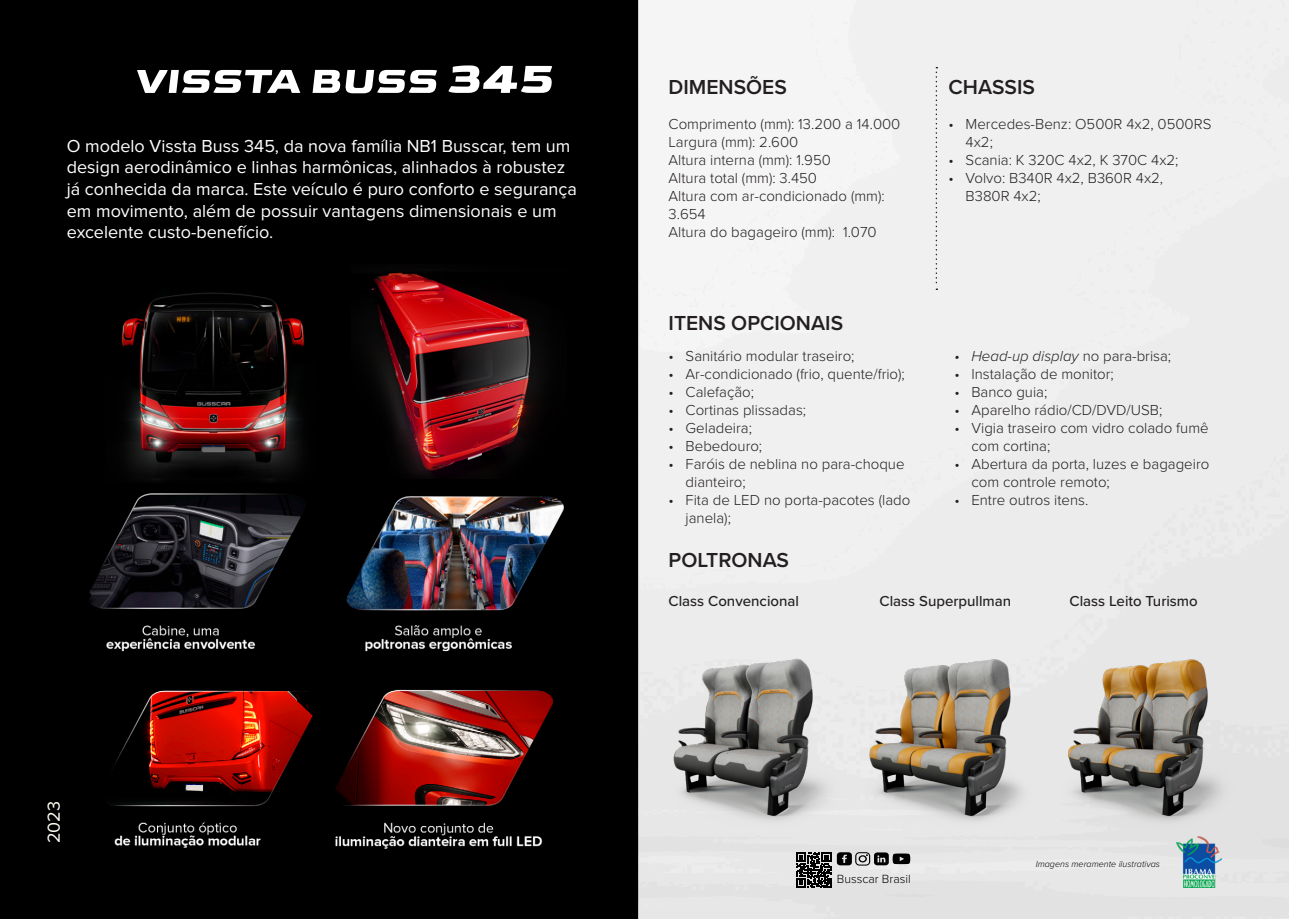
<style>
.page{position:relative;width:1289px;height:919px;background:#fff}
.page>*{position:absolute;margin:0;border:0;box-sizing:border-box;transform-origin:0 0}
.t1{font:600 21px "Proxima Nova";color:#231f20}
.t2{font:18px/21.6px "Proxima Nova";color:#fff}
.t3{font:18px "Proxima Nova";color:#fffef4}
.t4{font:300 15px/18px "Proxima Nova";color:#231f20}
.t5{font:500 15px "Proxima Nova";color:#231f20}
.t6{font:italic 300 15px "Proxima Nova";color:#231f20}
.Texto_detalhes_branco{font:300 12.3px "Proxima Nova";color:#000001}
.Estilo_de_parágrafo_5{font:italic 300 9px "Proxima Nova";color:#000001}
.s1{font-style:normal}
</style>
<div class="page">
<img style="left:0;top:0;width:1288px;height:918px">
<img style="left:351px;top:264px;width:215px;height:214px">
<img style="left:105px;top:264px;width:215px;height:218px">
<svg style="left:935px;top:67px;width:2px;height:223px"></svg>
<img style="left:1176px;top:836px;width:45px;height:51px">
<svg style="left:796px;top:852px;width:114px;height:35px;background:#909090"></svg>
<svg style="left:312px;top:70px;width:125px;height:23px"></svg>
<svg style="left:448px;top:65px;width:104px;height:28px"></svg>
<svg style="left:137px;top:70px;width:163px;height:23px"></svg>
<img style="left:652px;top:642px;width:191px;height:191px">
<img style="left:849px;top:642px;width:192px;height:191px">
<img style="left:1047px;top:642px;width:191px;height:191px">
<p class="t2" style="left:67px;top:135px;width:511px">O modelo Vissta Buss 345, da nova família NB1 Busscar, tem um design aerodinâmico e linhas harmônicas, alinhados à robustez já conhecida da marca. Este veículo é puro conforto e segurança em movimento, além de possuir vantagens dimensionais e um excelente custo-benefício.</p>
<p class="t3" style="left:43px;top:843px;width:44px;rotate:-90deg">2023</p>
<p class="t1" style="left:668px;top:72px;width:120px">DIMENSÕES</p>
<p class="t4" style="left:668px;top:114px;width:233px">Comprimento (mm): 13.200 a 14.000</p>
<p class="t4" style="left:668px;top:132px;width:131px">Largura (mm): 2.600</p>
<p class="t4" style="left:668px;top:150px;width:164px">Altura interna (mm): 1.950</p>
<p class="t4" style="left:668px;top:168px;width:150px">Altura total (mm): 3.450</p>
<p class="t4" style="left:668px;top:186px;width:218px">Altura com ar-condicionado (mm):<br>3.654</p>
<p class="t4" style="left:668px;top:222px;width:210px">Altura do bagageiro (mm): 1.070</p>
<p class="t1" style="left:668px;top:307px;width:176px">ITENS OPCIONAIS</p>
<p class="t4" style="left:668px;top:346px;width:187px">• Sanitário modular traseiro;</p>
<p class="t4" style="left:668px;top:364px;width:238px">• Ar-condicionado (frio, quente/frio);</p>
<p class="t4" style="left:668px;top:382px;width:87px">• Calefação;</p>
<p class="t4" style="left:668px;top:400px;width:139px">• Cortinas plissadas;</p>
<p class="t4" style="left:668px;top:418px;width:85px">• Geladeira;</p>
<p class="t4" style="left:668px;top:436px;width:95px">• Bebedouro;</p>
<p class="t4" style="left:685px;top:454px;width:220px;text-indent:-17px">• Faróis de neblina no para-choque dianteiro;</p>
<p class="t4" style="left:685px;top:490px;width:226px;text-indent:-17px">• Fita de LED no porta-pacotes (lado janela);</p>
<p class="t1" style="left:668px;top:544px;width:122px">POLTRONAS</p>
<p class="t1" style="left:948px;top:72px;width:88px">CHASSIS</p>
<p class="t4" style="left:965px;top:114px;width:247px;text-indent:-17px">• Mercedes-Benz: O500R 4x2, 0500RS<br>4x2;</p>
<p class="t4" style="left:948px;top:150px;width:231px">• Scania: K 320C 4x2, K 370C 4x2;</p>
<p class="t4" style="left:965px;top:168px;width:199px;text-indent:-17px">• Volvo: B340R 4x2, B360R 4x2,<br>B380R 4x2;</p>
<p class="t6" style="left:954px;top:344px;width:218px">• Head-up display <span class="s1">no para-brisa;</span></p>
<p class="t4" style="left:954px;top:364px;width:161px">• Instalação de monitor;</p>
<p class="t4" style="left:954px;top:382px;width:94px">• Banco guia;</p>
<p class="t4" style="left:954px;top:400px;width:209px">• Aparelho rádio/CD/DVD/USB;</p>
<p class="t4" style="left:971px;top:418px;width:239px;text-indent:-17px">• Vigia traseiro com vidro colado fumê com cortina;</p>
<p class="t4" style="left:971px;top:454px;width:239px;text-indent:-17px">• Abertura da porta, luzes e bagageiro com controle remoto;</p>
<p class="t4" style="left:954px;top:490px;width:135px">• Entre outros itens.</p>
<p class="t5" style="left:668px;top:589px;width:132px">Class Convencional</p>
<p class="t5" style="left:879px;top:589px;width:133px">Class Superpullman</p>
<p class="t5" style="left:1069px;top:589px;width:130px">Class Leito Turismo</p>
<p class="Texto_detalhes_branco" style="left:836px;top:869px;width:75px">Busscar Brasil</p>
<p class="Estilo_de_parágrafo_5" style="left:1035px;top:857px;width:126px">Imagens meramente ilustrativas</p>
</div>
